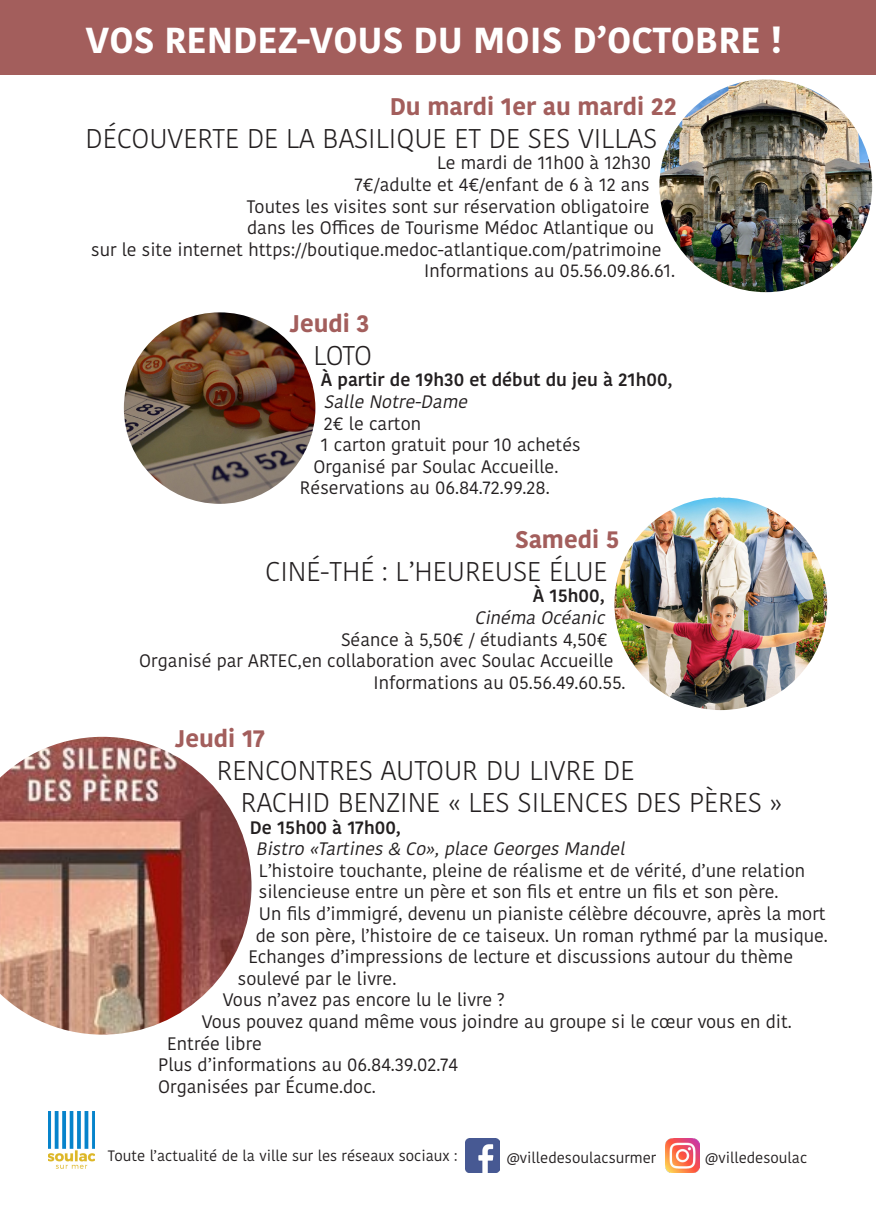
<style>
.page{position:relative;width:876px;height:1210px;background:#fff}
.page>*{position:absolute;margin:0;border:0;box-sizing:border-box;transform-origin:0 0}
.t1{font:700 36px "Kohinoor Bangla";color:#fff}
.t2{font:300 27px/32.4px "Kohinoor Bangla";color:#231f20}
.t3{font:700 24px "Kohinoor Bangla";color:#a35e5c}
.t4{font:18px "Kohinoor Bangla";color:#231f20}
.t5{font:italic 18px "Kohinoor Bangla";color:#231f20}
.t6{font:600 18px "Kohinoor Bangla";color:#231f20}
.t7{font:15px "Kohinoor Bangla";color:#231f20}
</style>
<div class="page">
<div style="left:0;top:0;width:875px;height:75px;background:#a35e5c"></div>
<img style="left:0;top:736px;width:251px;height:298px">
<img style="left:124px;top:312px;width:191px;height:192px;border-radius:96px">
<img style="left:48px;top:1111px;width:46px;height:57px">
<img style="left:465px;top:1138px;width:34px;height:34px">
<img style="left:665px;top:1138px;width:34px;height:34px">
<img style="left:614px;top:497px;width:212px;height:213px;border-radius:106px">
<img style="left:659px;top:79px;width:212px;height:213px;border-radius:106px">
<h1 class="t1" style="left:85px;top:9px;width:697px">VOS RENDEZ-VOUS DU MOIS D’OCTOBRE !</h1>
<h3 class="t3" style="left:389px;top:86px;width:288px">Du mardi 1er au mardi 22</h3>
<h2 class="t2" style="left:85px;top:122px;width:573px">DÉCOUVERTE DE LA BASILIQUE ET DE SES VILLAS</h2>
<p class="t4" style="left:437px;top:149px;width:215px">Le mardi de 11h00 à 12h30</p>
<p class="t4" style="left:354px;top:171px;width:296px">7€/adulte et 4€/enfant de 6 à 12 ans</p>
<p class="t4" style="left:246px;top:192px;width:404px">Toutes les visites sont sur réservation obligatoire</p>
<p class="t4" style="left:247px;top:214px;width:408px">dans les Offices de Tourisme Médoc Atlantique ou</p>
<p class="t4" style="left:91px;top:235px;width:571px">sur le site internet https://boutique.medoc-atlantique.com/patrimoine</p>
<p class="t4" style="left:424px;top:257px;width:252px">Informations au 05.56.09.86.61.</p>
<h3 class="t3" style="left:289px;top:303px;width:82px">Jeudi 3</h3>
<h2 class="t2" style="left:313px;top:338px;width:60px">LOTO</h2>
<p class="t6" style="left:321px;top:365px;width:353px">À partir de 19h30 et début du jeu à 21h00,</p>
<p class="t5" style="left:324px;top:388px;width:150px">Salle Notre-Dame</p>
<p class="t4" style="left:324px;top:409px;width:99px">2€ le carton</p>
<p class="t4" style="left:321px;top:431px;width:261px">1 carton gratuit pour 10 achetés</p>
<p class="t4" style="left:313px;top:452px;width:246px">Organisé par Soulac Accueille.</p>
<p class="t4" style="left:300px;top:474px;width:251px">Réservations au 06.84.72.99.28.</p>
<h3 class="t3" style="left:515px;top:518px;width:106px">Samedi 5</h3>
<h2 class="t2" style="left:265px;top:554px;width:344px">CINÉ-THÉ : L’HEUREUSE ÉLUE</h2>
<p class="t6" style="left:532px;top:581px;width:73px">À 15h00,</p>
<p class="t5" style="left:474px;top:603px;width:136px">Cinéma Océanic</p>
<p class="t4" style="left:341px;top:625px;width:268px">Séance à 5,50€ / étudiants 4,50€</p>
<p class="t4" style="left:139px;top:647px;width:475px">Organisé par ARTEC,en collaboration avec Soulac Accueille</p>
<p class="t4" style="left:373px;top:668px;width:253px">Informations au 05.56.49.60.55.</p>
<h3 class="t3" style="left:175px;top:717px;width:92px">Jeudi 17</h3>
<h2 class="t2" style="left:241px;top:753px;width:542px;text-indent:-24px">RENCONTRES AUTOUR DU LIVRE DE<br>RACHID BENZINE « LES SILENCES DES PÈRES »</h2>
<p class="t6" style="left:250px;top:812px;width:152px">De 15h00 à 17h00,</p>
<p class="t5" style="left:256px;top:834px;width:375px">Bistro «Tartines&amp; Co»,place GeorgesMandel</p>
<p class="t4" style="left:259px;top:856px;width:547px">L’histoire touchante, pleine de réalisme et de vérité, d’une relation</p>
<p class="t4" style="left:259px;top:878px;width:521px">silencieuse entre un père et son fils et entre un fils et son père.</p>
<p class="t4" style="left:259px;top:899px;width:568px">Un fils d’immigré, devenu un pianiste célèbre découvre, après la mort</p>
<p class="t4" style="left:256px;top:921px;width:573px">de son père, l’histoire de ce taiseux. Un roman rythmé par la musique.</p>
<p class="t4" style="left:248px;top:942px;width:546px">Echanges d’impressions de lecture et discussions autour du thème</p>
<p class="t4" style="left:238px;top:964px;width:160px">soulevé par le livre.</p>
<p class="t4" style="left:223px;top:986px;width:283px">Vous n’avez pas encore lu le livre ?</p>
<p class="t4" style="left:202px;top:1007px;width:591px">Vous pouvez quand même vous joindre au groupe si le cœur vous en dit.</p>
<p class="t4" style="left:167px;top:1029px;width:96px">Entrée libre</p>
<p class="t4" style="left:158px;top:1050px;width:301px">Plus d’informations au 06.84.39.02.74</p>
<p class="t4" style="left:158px;top:1072px;width:219px">Organisées par Écume.doc.</p>
<p class="t7" style="left:108px;top:1144px;width:351px">Toute l’actualité de la ville sur les réseaux sociaux :</p>
<p class="t7" style="left:506px;top:1146px;width:151px">@villedesoulacsurmer</p>
<p class="t7" style="left:704px;top:1146px;width:104px">@villedesoulac</p>
</div>
